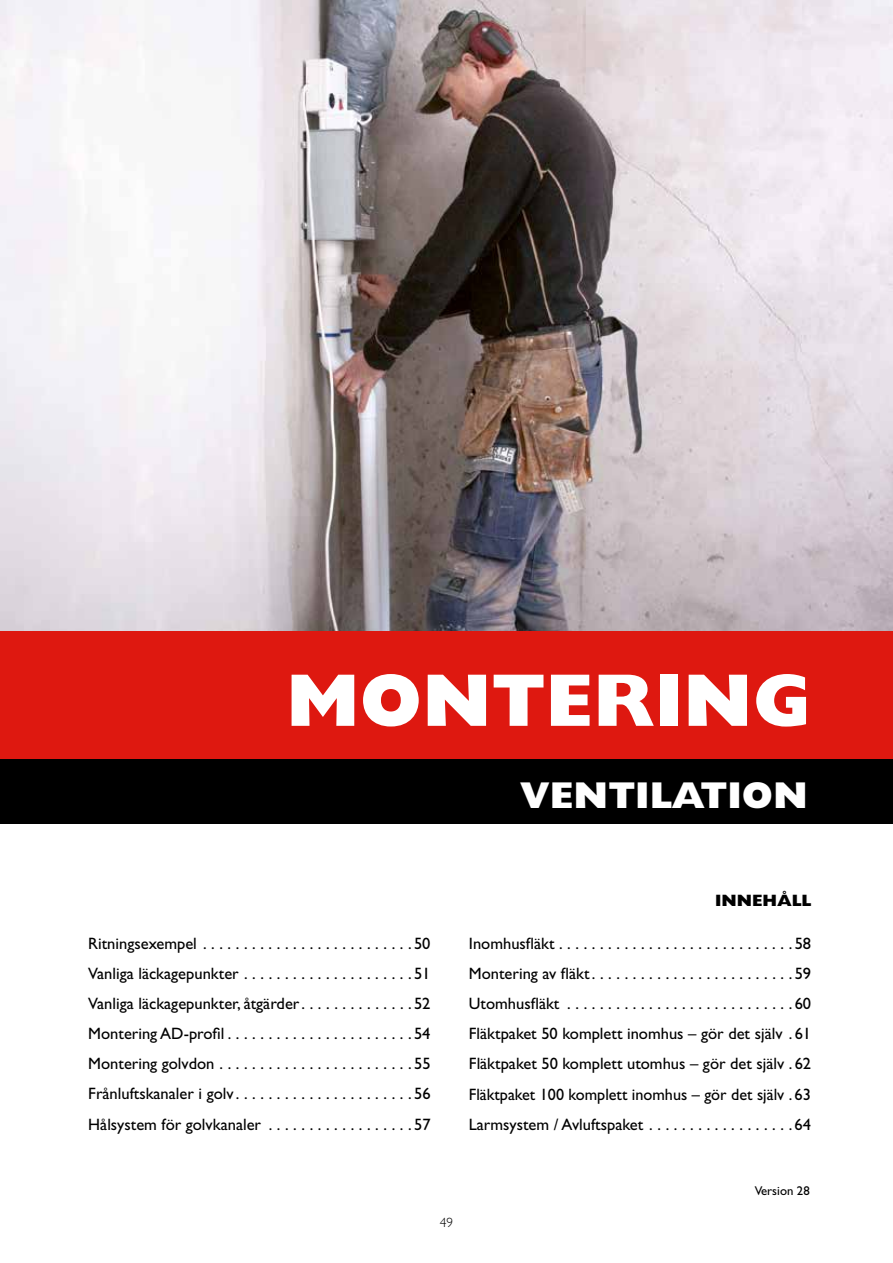
<style>
.page{position:relative;width:893px;height:1263px;background:#fff}
.page>*{position:absolute;margin:0;border:0;box-sizing:border-box;transform-origin:0 0}
.t1{font:800 75px "Gill Sans";color:#fff}
.t2{font:800 37.5px "Gill Sans";color:#fff}
.t3{font:16.5px/30px "Gill Sans";color:#000;text-align:justify}
.t4{font:800 16.5px "Gill Sans";color:#000}
.t5{font:300 13.5px "Gill Sans";color:#000}
.t6{font:12.75px "Gill Sans";color:#000}
</style>
<div class="page">
<img style="left:0;top:0;width:893px;height:631px">
<div style="left:0;top:631px;width:893px;height:132px;background:#de1810"></div>
<div style="left:0;top:759px;width:893px;height:65px;background:#000"></div>
<h1 class="t1" style="left:286px;top:657px;width:526px">MONTERING</h1>
<h2 class="t2" style="left:520px;top:773px;width:290px">VENTILATION</h2>
<p class="t4" style="left:715px;top:891px;width:98px">INNEHÅLL</p>
<p class="t3" style="left:88px;top:929px;width:344px">Ritningsexempel ..........................50<br>Vanliga läckagepunkter . . . . . . . . . . . . . . . . . . . . .51<br>Vanliga läckagepunkter, åtgärder . . . . . . . . . . . . . . 52<br>Montering AD-profil .......................54<br>Montering golvdon ........................55<br>Frånluftskanaler i golv ......................56<br>Hålsystem för golvkanaler . . . . . . . . . . . . . . . . . . 57</p>
<p class="t3" style="left:469px;top:929px;width:344px">Inomhusfläkt .............................58<br>Montering av fläkt .........................59<br>Utomhusfläkt ............................60<br>Fläktpaket 50 komplett inomhus – gör det själv . 61<br>Fläktpaket 50 komplett utomhus – gör det själv . 62<br>Fläktpaket 100 komplett inomhus – gör det själv . 63<br>Larmsystem / Avluftspaket . . . . . . . . . . . . . . . . . . 64</p>
<p class="t5" style="left:440px;top:1215px;width:15px">49</p>
<p class="t6" style="left:755px;top:1183px;width:56px">Version 28</p>
</div>
